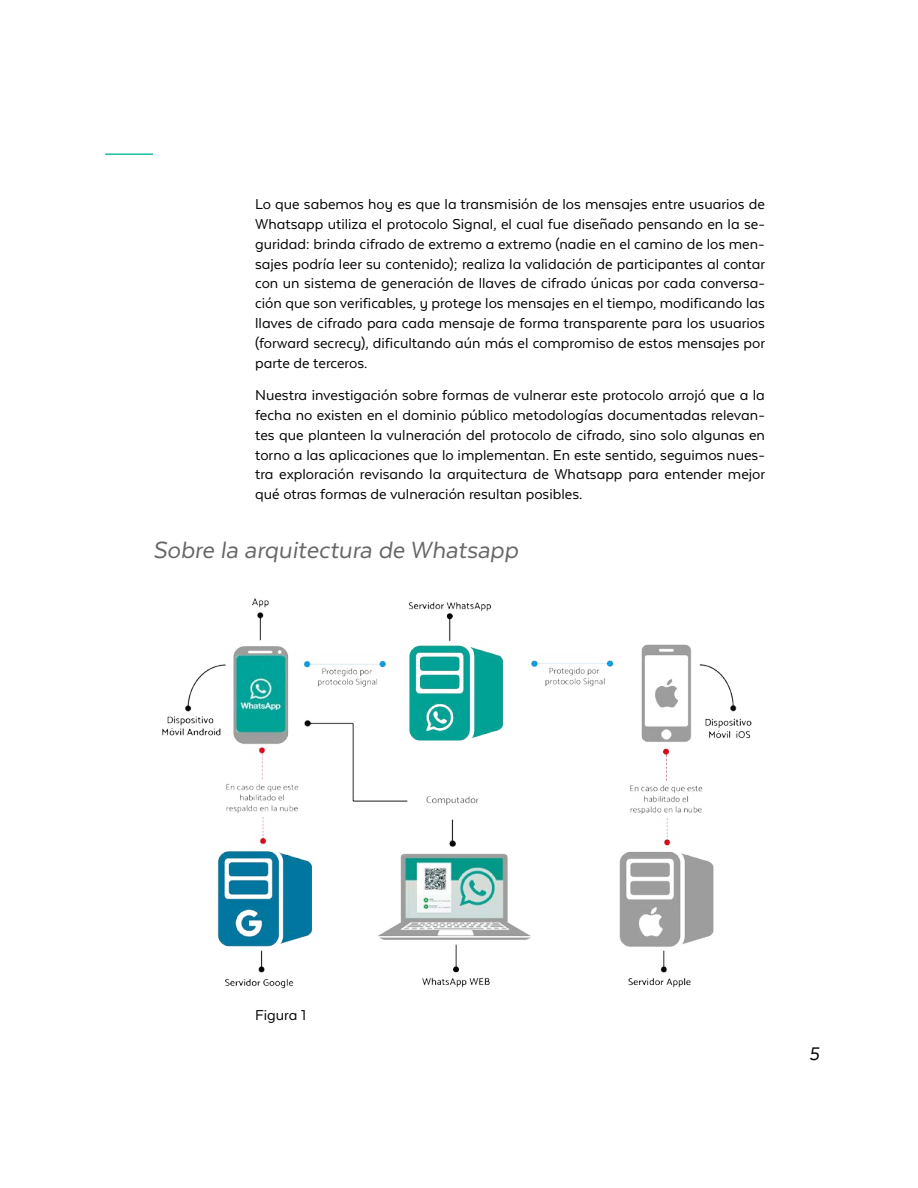
<style>
.page{position:relative;width:918px;height:1188px;background:#fff}
.page>*{position:absolute;margin:0;border:0;box-sizing:border-box;transform-origin:0 0}
.t1{font:italic 27px "Texta Alt";color:#666}
.t2{font:italic 21px "Texta Alt";color:#000}
.t3{font:16.5px/19.8px "Texta Alt";color:#000;text-align:justify}
</style>
<div class="page">
<hr style="left:105px;top:153px;width:48px;height:2px;background:#1ebea4">
<img style="left:162px;top:598px;width:590px;height:391px">
<p class="t3" style="left:255px;top:194px;width:512px">Lo que sabemos hoy es que la transmisión de los mensajes entre usuarios de Whatsapp utiliza el protocolo Signal, el cual fue diseñado pensando en la se&shy;guridad: brinda cifrado de extremo a extremo (nadie en el camino de los men&shy;sajes podría leer su contenido); realiza la validación de participantes al contar con un sistema de generación de llaves de cifrado únicas por cada conversa&shy;ción que son verificables, y protege los mensajes en el tiempo, modificando las llaves de cifrado para cada mensaje de forma transparente para los usuarios (forward secrecy), dificultando aún más el compromiso de estos mensajes por parte de terceros.</p>
<p class="t3" style="left:255px;top:385px;width:512px">Nuestra investigación sobre formas de vulnerar este protocolo arrojó que a la fecha no existen en el dominio público metodologías documentadas relevan&shy;tes que planteen la vulneración del protocolo de cifrado, sino solo algunas en torno a las aplicaciones que lo implementan. En este sentido, seguimos nues&shy;tra exploración revisando la arquitectura de Whatsapp para entender mejor qué otras formas de vulneración resultan posibles.</p>
<h1 class="t1" style="left:153px;top:536px;width:367px">Sobre la arquitectura de Whatsapp</h1>
<p class="t3" style="left:255px;top:1005px;width:52px">Figura 1</p>
<p class="t2" style="left:809px;top:1043px;width:12px">5</p>
</div>
